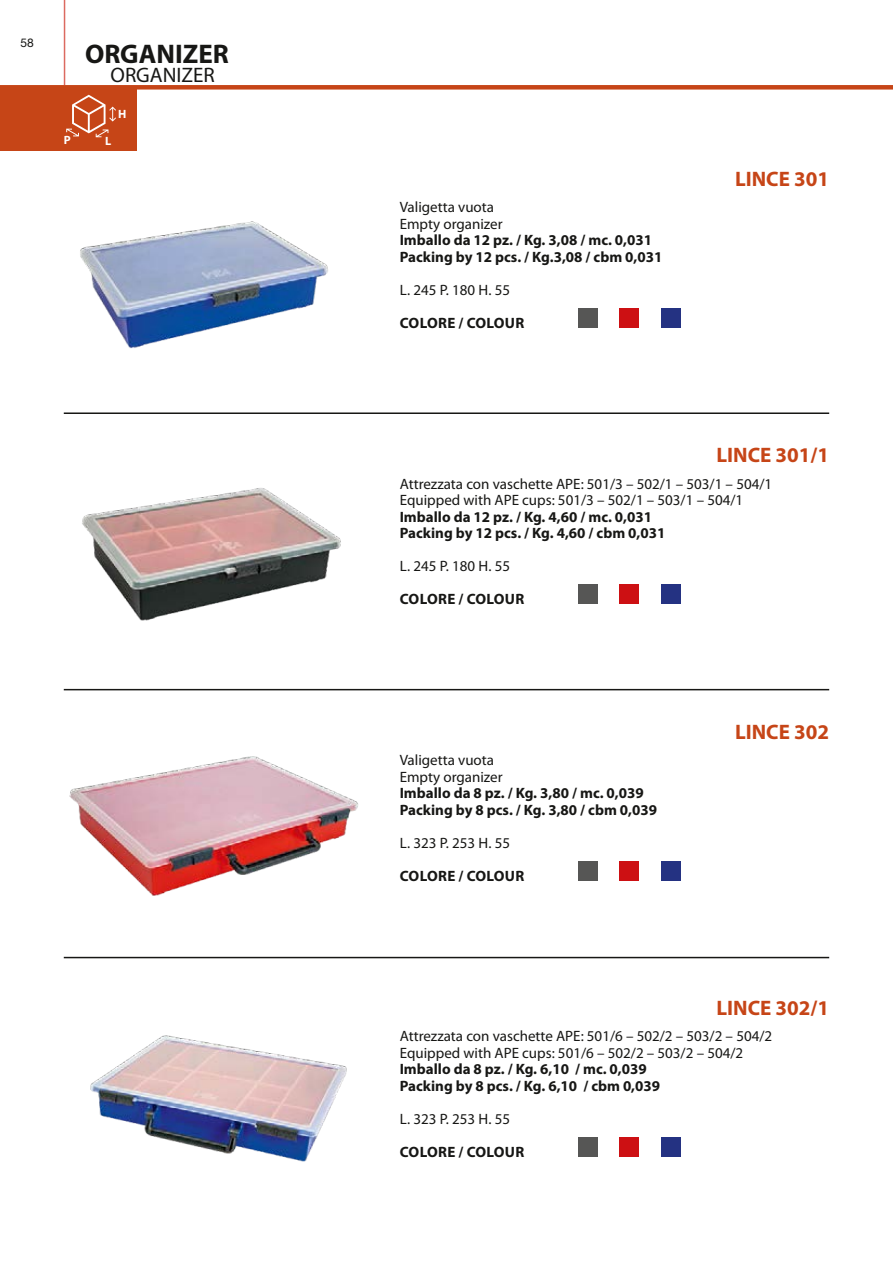
<style>
.page{position:relative;width:893px;height:1263px;background:#fff}
.page>*{position:absolute;margin:0;border:0;box-sizing:border-box;transform-origin:0 0}
.t1{font:700 27px "Myriad Pro";color:#171715}
.t2{font:700 21px "Myriad Pro";color:#c64517}
.t3{font:21px "Myriad Pro";color:#171715}
.t4{font:15px/16.5px "Myriad Pro";color:#171715}
.t5{font:700 15px/16.5px "Myriad Pro";color:#171715}
.t6{font:700 15px "Myriad Pro";letter-spacing:.02em;color:#171715}
.t7{font:700 12px "Myriad Pro";color:#fff}
.t8{font:12px "Helvetica Neue LT Std";color:#171715}
</style>
<div class="page">
<hr style="left:64px;top:0;width:1px;height:85px;background:#dc6a60">
<div style="left:0;top:85px;width:893px;height:5px;background:#c64517"></div>
<img style="left:82px;top:488px;width:259px;height:133px">
<img style="left:80px;top:221px;width:248px;height:128px">
<img style="left:90px;top:1035px;width:257px;height:127px">
<img style="left:69px;top:756px;width:289px;height:140px">
<hr style="left:64px;top:689px;width:765px;height:1px;background:#171715">
<hr style="left:64px;top:957px;width:765px;height:1px;background:#171715">
<hr style="left:64px;top:412px;width:765px;height:2px;background:#171715">
<div style="left:0;top:87px;width:136px;height:64px;background:#c64517"></div>
<svg style="left:66px;top:95px;width:50px;height:42px"></svg>
<div style="left:578px;top:308px;width:20px;height:20px;background:#565655"></div>
<div style="left:619px;top:308px;width:20px;height:20px;background:#cd1013"></div>
<div style="left:661px;top:308px;width:20px;height:20px;background:#243282"></div>
<div style="left:578px;top:584px;width:20px;height:20px;background:#565655"></div>
<div style="left:619px;top:584px;width:20px;height:20px;background:#cd1013"></div>
<div style="left:661px;top:584px;width:20px;height:20px;background:#243282"></div>
<div style="left:578px;top:861px;width:20px;height:19px;background:#565655"></div>
<div style="left:619px;top:861px;width:20px;height:19px;background:#cd1013"></div>
<div style="left:661px;top:861px;width:20px;height:19px;background:#243282"></div>
<div style="left:578px;top:1137px;width:20px;height:20px;background:#565655"></div>
<div style="left:619px;top:1137px;width:20px;height:20px;background:#cd1013"></div>
<div style="left:661px;top:1137px;width:20px;height:20px;background:#243282"></div>
<p class="t8" style="left:21px;top:35px;width:15px">58</p>
<h1 class="t1" style="left:85px;top:39px;width:145px">ORGANIZER</h1>
<h2 class="t3" style="left:111px;top:64px;width:106px">ORGANIZER</h2>
<p class="t7" style="left:64px;top:133px;width:8px">P</p>
<p class="t7" style="left:105px;top:134px;width:8px">L</p>
<p class="t7" style="left:118px;top:108px;width:10px">H</p>
<p class="t4" style="left:400px;top:199px;width:104px">Valigetta vuota<br>Empty organizer</p>
<p class="t5" style="left:400px;top:232px;width:264px">Imballo da 12 pz. / Kg. 3,08 / mc. 0,031<br>Packing by 12 pcs. / Kg.3,08 / cbm 0,031</p>
<p class="t4" style="left:400px;top:282px;width:112px">L. 245 P. 180 H. 55</p>
<p class="t6" style="left:400px;top:314px;width:126px">COLORE / COLOUR</p>
<h2 class="t2" style="left:735px;top:167px;width:96px">LINCE 301</h2>
<h2 class="t2" style="left:716px;top:443px;width:114px">LINCE 301/1</h2>
<p class="t4" style="left:400px;top:476px;width:374px">Attrezzata con vaschette APE: 501/3 – 502/1 – 503/1 – 504/1<br>Equipped with APE cups: 501/3 – 502/1 – 503/1 – 504/1</p>
<p class="t5" style="left:400px;top:508px;width:267px">Imballo da 12 pz. / Kg. 4,60 / mc. 0,031<br>Packing by 12 pcs. / Kg. 4,60 / cbm 0,031</p>
<p class="t4" style="left:400px;top:558px;width:112px">L. 245 P. 180 H. 55</p>
<p class="t6" style="left:400px;top:591px;width:126px">COLORE / COLOUR</p>
<p class="t4" style="left:400px;top:752px;width:104px">Valigetta vuota<br>Empty organizer</p>
<p class="t5" style="left:400px;top:785px;width:259px">Imballo da 8 pz. / Kg. 3,80 / mc. 0,039<br>Packing by 8 pcs. / Kg. 3,80 / cbm 0,039</p>
<p class="t4" style="left:400px;top:834px;width:112px">L. 323 P. 253 H. 55</p>
<p class="t6" style="left:400px;top:867px;width:126px">COLORE / COLOUR</p>
<h2 class="t2" style="left:735px;top:720px;width:96px">LINCE 302</h2>
<h2 class="t2" style="left:716px;top:996px;width:114px">LINCE 302/1</h2>
<p class="t4" style="left:400px;top:1028px;width:374px">Attrezzata con vaschette APE: 501/6 – 502/2 – 503/2 – 504/2<br>Equipped with APE cups: 501/6 – 502/2 – 503/2 – 504/2</p>
<p class="t5" style="left:400px;top:1061px;width:262px">Imballo da 8 pz. / Kg. 6,10 / mc. 0,039<br>Packing by 8 pcs. / Kg. 6,10 / cbm 0,039</p>
<p class="t4" style="left:400px;top:1111px;width:112px">L. 323 P. 253 H. 55</p>
<p class="t6" style="left:400px;top:1143px;width:126px">COLORE / COLOUR</p>
</div>
